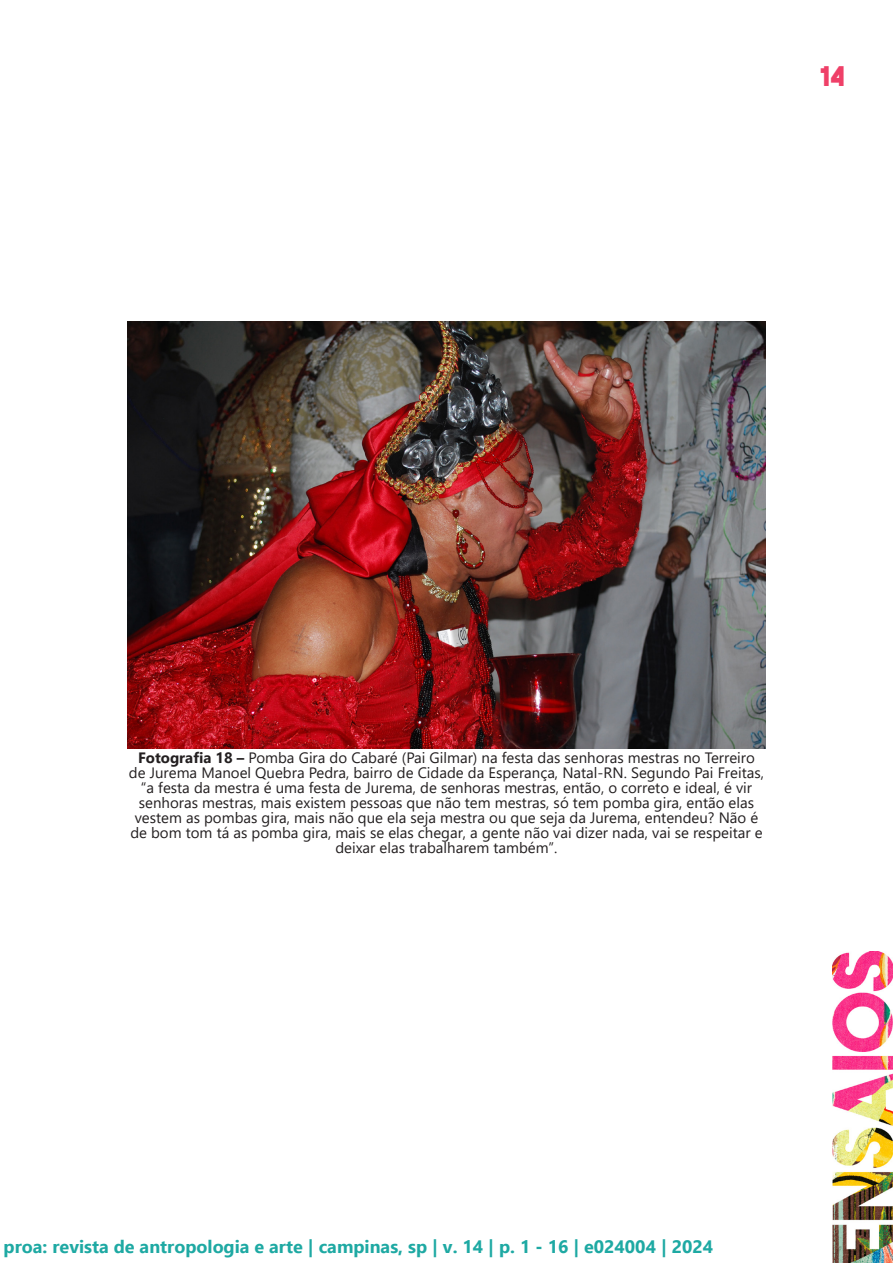
<style>
.page{position:relative;width:893px;height:1263px;background:#fff}
.page>*{position:absolute;margin:0;border:0;box-sizing:border-box;transform-origin:0 0}
.t1{font:700 27px "The Bold Font";color:#ef4068}
.t2{font:700 18px "Ebrima";color:#1ea9a3}
.t3{font:15px/15px "Segoe UI";color:#231f20;text-align:center}
.s1{font-weight:700}
</style>
<div class="page">
<img style="left:832px;top:951px;width:61px;height:312px">
<img style="left:128px;top:321px;width:637px;height:427px">
<h1 class="t1" style="left:820px;top:59px;width:27px">14</h1>
<p class="t3" style="left:129px;top:749px;width:636px"><span class="s1">Fotografia 18 –</span> Pomba Gira do Cabaré (Pai Gilmar) na festa das senhoras mestras no Terreiro de Jurema Manoel Quebra Pedra, bairro de Cidade da Esperança, Natal-RN. Segundo Pai Freitas, “a festa da mestra é uma festa de Jurema, de senhoras mestras, então, o correto e ideal, é vir senhoras mestras, mais existem pessoas que não tem mestras, só tem pomba gira, então elas vestem as pombas gira, mais não que ela seja mestra ou que seja da Jurema, entendeu? Não é de bom tom tá as pomba gira, mais se elas chegar, a gente não vai dizer nada, vai se respeitar e deixar elas trabalharem também”.</p>
<p class="t2" style="left:4px;top:1232px;width:711px">proa: revista de antropologia e arte | campinas, sp | v. 14 | p. 1 - 16 | e024004 | 2024</p>
</div>
